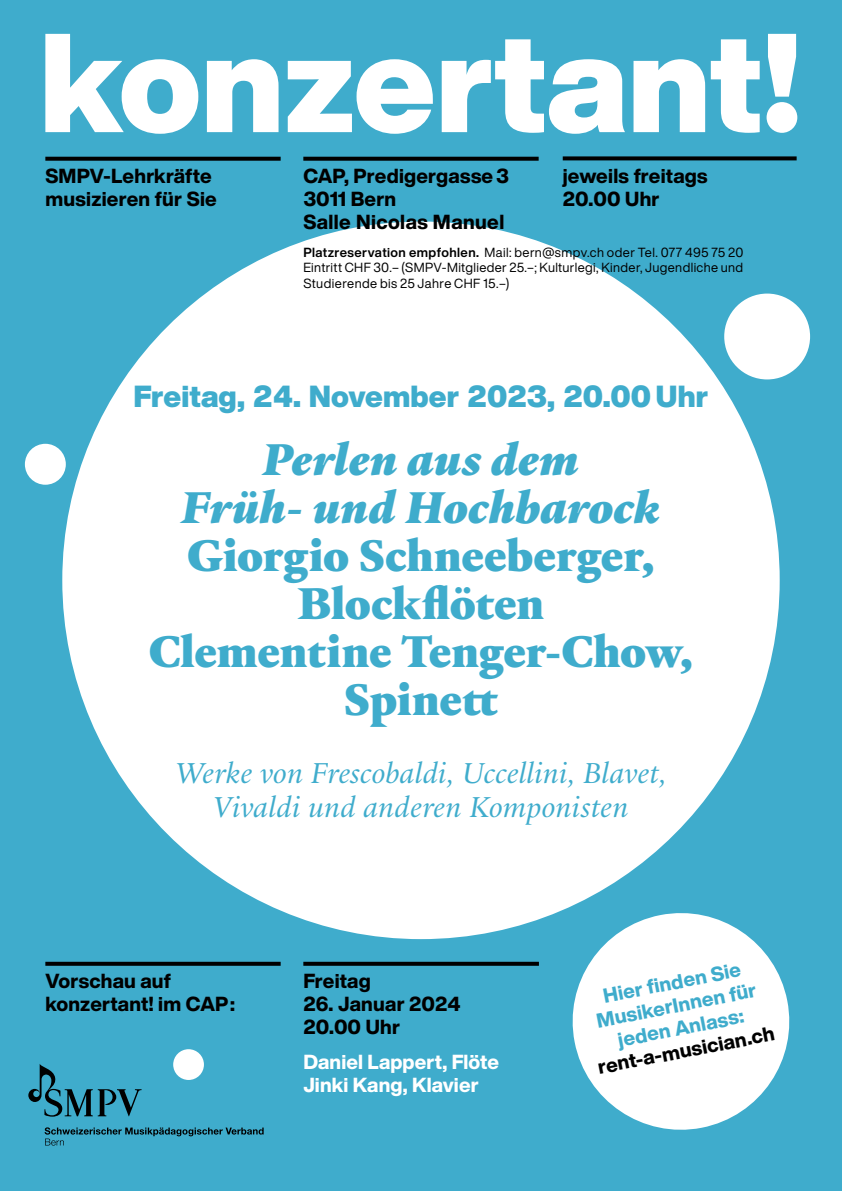
<style>
.page{position:relative;width:842px;height:1191px;background:#3faccc}
.page>*{position:absolute;margin:0;border:0;box-sizing:border-box;transform-origin:0 0}
.t1{font:900 138px "Helvetica Now Display";color:#fff}
.t2{font:900 48px/48px "Practice";letter-spacing:-.005em;color:#3faccc;text-align:center}
.t3{font:48px/48px "Practice Black Ita";color:#3faccc;text-align:center}
.t4{font:31px/34px "Practice Regular Ita";letter-spacing:-.005em;color:#3faccc;text-align:center}
.t5{font:900 30px "Helvetica Now Display";color:#3faccc}
.t6{font:800 20px/23px "Helvetica Now Display";letter-spacing:.01em;color:#000}
.t7{font:800 20px/23px "Helvetica Now Display";color:#3faccc;text-align:center}
.t8{font:800 20px/23px "Helvetica Now Display";letter-spacing:.005em;color:#fff}
.t9{font:13px/15.4px "Helvetica Now Display";letter-spacing:.03em;color:#000;text-align:justify}
.s1{font-weight:700}
</style>
<div class="page">
<svg style="left:45px;top:961px;width:236px;height:4px"></svg>
<div style="left:62px;top:221px;width:718px;height:718px;background:#fff;border-radius:50%"></div>
<div style="left:724px;top:293px;width:86px;height:86px;background:#fff;border-radius:50%"></div>
<div style="left:25px;top:444px;width:41px;height:41px;background:#fff;border-radius:50%"></div>
<div style="left:173px;top:1049px;width:31px;height:31px;background:#fff;border-radius:50%"></div>
<svg style="left:45px;top:1127px;width:219px;height:18px"></svg>
<svg style="left:28px;top:1064px;width:114px;height:52px"></svg>
<svg style="left:45px;top:157px;width:236px;height:4px"></svg>
<svg style="left:303px;top:157px;width:236px;height:4px"></svg>
<svg style="left:563px;top:156px;width:234px;height:4px"></svg>
<svg style="left:303px;top:961px;width:236px;height:4px"></svg>
<svg style="left:563px;top:903px;width:227px;height:227px;fill:#fff"></svg>
<div style="left:766px;top:102px;width:31px;height:31px;background:#fff;border-radius:50%"></div>
<h1 class="t1" style="left:40px;top:-11px;width:762px">konzertant!</h1>
<p class="t6" style="left:45px;top:165px;width:173px">SMPV-Lehrkräfte musizieren für Sie</p>
<p class="t6" style="left:303px;top:165px;width:207px">CAP, Predigergasse 3<br>3011 Bern<br>Salle Nicolas Manuel</p>
<p class="t6" style="left:563px;top:164px;width:146px">jeweils freitags<br>20.00 Uhr</p>
<p class="t9" style="left:303px;top:244px;width:442px"><span class="s1">Platzreservation empfohlen.</span> Mail: bern@smpv.ch oder Tel. 077 495 75 20<br>Eintritt CHF 30.– (SMPV-Mitglieder 25.–; Kulturlegi, Kinder, Jugendliche und Studierende bis 25 Jahre CHF 15.–)</p>
<h3 class="t5" style="left:134px;top:376px;width:576px">Freitag, 24. November 2023, 20.00 Uhr</h3>
<h2 class="t3" style="left:181px;top:434px;width:481px">Perlen aus dem<br>Früh- und Hochbarock</h2>
<h2 class="t2" style="left:149px;top:529px;width:546px">Giorgio Schneeberger,<br>Blockflöten<br>Clementine Tenger-Chow,<br>Spinett</h2>
<h3 class="t4" style="left:175px;top:755px;width:493px">Werke von Frescobaldi, Uccellini, Blavet,<br>Vivaldi und anderen Komponisten</h3>
<p class="t6" style="left:45px;top:969px;width:191px">Vorschau auf konzertant! im CAP :</p>
<p class="t6" style="left:303px;top:969px;width:69px">Freitag</p>
<p class="t6" style="left:303px;top:992px;width:159px">26. Januar 2024<br>20.00 Uhr</p>
<p class="t8" style="left:303px;top:1050px;width:197px">Daniel Lappert, Flöte<br>Jinki Kang, Klavier</p>
<p class="t7" style="left:590px;top:986px;width:164px;rotate:-11deg">Hier fi nden Sie<br>MusikerInnen für jeden Anlass:</p>
<p class="t6" style="left:596px;top:1055px;width:181px;rotate:-11deg">rent-a-musician.ch</p>
</div>
